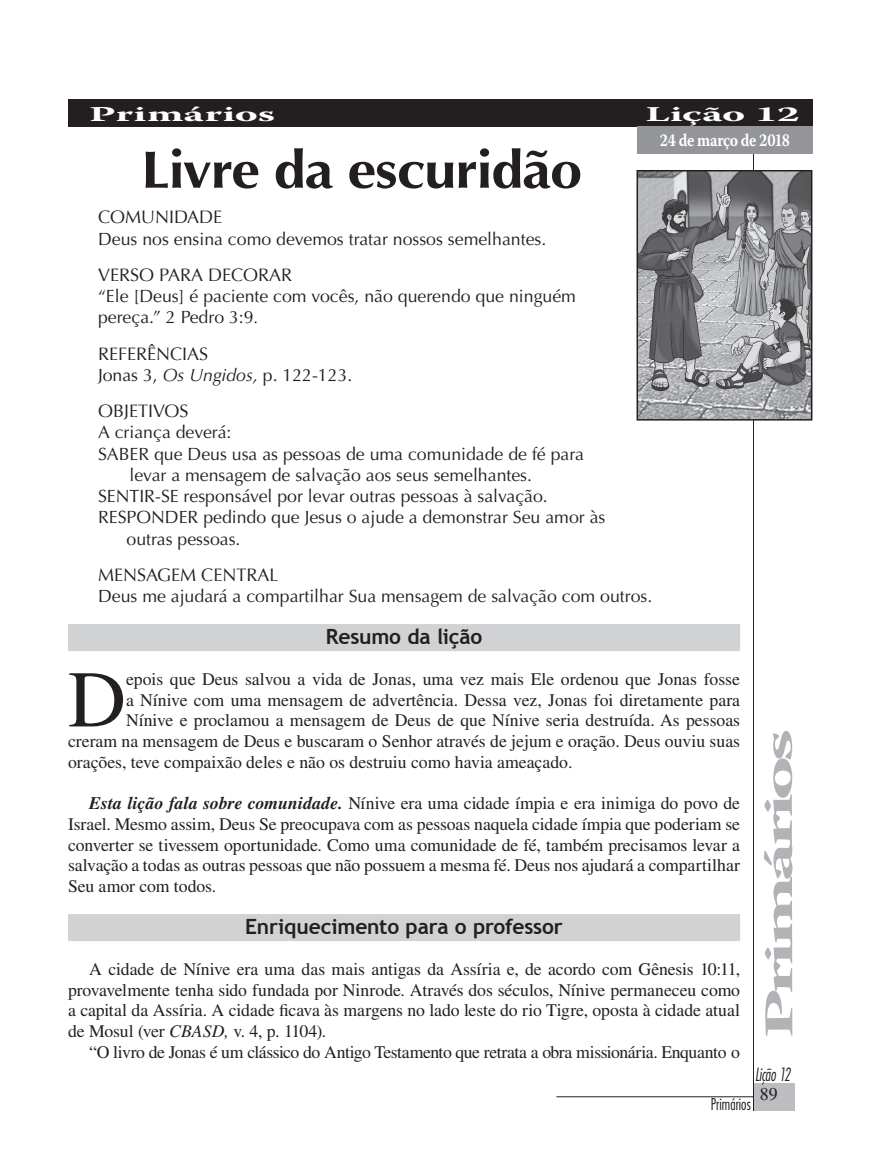
<style>
.page{position:relative;width:872px;height:1170px;background:#fff}
.page>*{position:absolute;margin:0;border:0;box-sizing:border-box;transform-origin:0 0}
.t1{font:80.25px "Times LT Std";color:#231f20}
.t2{font:700 52.5px "Optima LT Std";letter-spacing:-.02em;color:#231f20;scale:1.1 1}
.t3{font:700 40.5px "Warnock Pro";letter-spacing:-.07em;color:#b2b3b7;scale:2 1}
.t4{font:700 21px "Trebuchet MS";letter-spacing:-.01em;color:#231f20}
.t5{font:700 21px "Warnock Pro";letter-spacing:-.005em;color:#fff;scale:2 1}
.t6{font:18px "Optima";color:#231f20}
.t7{font:700 18px "Warnock Pro";letter-spacing:-.03em;color:#fff;scale:.84 1}
.t8{font:18px "Times LT Std";color:#231f20}
.t9{font:17.7px/20.7px "Times LT Std";color:#231f20;text-align:justify}
.t10{font:17.7px/21.3px "Optima LT Std";color:#231f20}
.t11{font:17.7px "Times LT Std";letter-spacing:-.025em;color:#231f20}
.t12{font:italic 300 condensed 17.7px "Futura Std";letter-spacing:-.025em;color:#231f20;scale:.85 1}
.t13{font:300 condensed 15.9px "Futura Std";letter-spacing:.005em;color:#231f20;scale:.94 1}
.s1{font-style:italic}
.s2{font-weight:700;font-style:italic}
</style>
<div class="page">
<div style="left:754px;top:1082px;width:40px;height:28px;background:#bcbdc0"></div>
<hr style="left:753px;top:99px;width:1px;height:1011px;background:#231f20">
<hr style="left:556px;top:1096px;width:197px;height:1px;background:#231f20">
<div style="left:68px;top:624px;width:672px;height:27px;background:#d1d2d4"></div>
<div style="left:68px;top:914px;width:672px;height:27px;background:#d1d2d4"></div>
<img style="left:639px;top:173px;width:170px;height:244px">
<img style="left:753px;top:173px;width:1px;height:244px">
<div style="left:636px;top:170px;width:176px;height:250px;border:2px solid #231f20"></div>
<div style="left:68px;top:99px;width:744px;height:27px;background:#231f20"></div>
<div style="left:637px;top:126px;width:175px;height:27px;background:#939598"></div>
<p class="t5" style="left:89px;top:101px;width:94px">Primários</p>
<p class="t5" style="left:645px;top:101px;width:79px">Lição 12</p>
<p class="t7" style="left:660px;top:130px;width:156px">24 de março de 2018</p>
<h2 class="t2" style="left:141px;top:139px;width:403px">Livre da escuridão</h2>
<p class="t6" style="left:98px;top:207px;width:126px">COMUNIDADE</p>
<p class="t10" style="left:98px;top:228px;width:450px">Deus nos ensina como devemos tratar nossos semelhantes.</p>
<p class="t6" style="left:98px;top:264px;width:196px">VERSO PARA DECORAR</p>
<p class="t10" style="left:98px;top:286px;width:479px">“Ele [Deus] é paciente com vocês, não querendo que ninguém pereça.” 2 Pedro 3:9<span class="s1">.</span></p>
<p class="t6" style="left:98px;top:343px;width:112px">REFERÊNCIAS</p>
<p class="t10" style="left:98px;top:364px;width:256px">Jonas 3, <span class="s1">Os Ungidos,</span> p. 122-123.</p>
<p class="t6" style="left:98px;top:400px;width:92px">OBJETIVOS</p>
<p class="t10" style="left:98px;top:422px;width:135px">A criança deverá:</p>
<p class="t10" style="left:98px;top:443px;width:487px">SAB ER que Deus usa as pessoas de uma comunidade de fé para</p>
<p class="t10" style="left:130px;top:464px;width:404px">levar a mensagem de salvação aos seus semelhantes.</p>
<p class="t10" style="left:98px;top:485px;width:451px">SENTIR-SE responsável por levar outras pessoas à salvação.</p>
<p class="t10" style="left:98px;top:507px;width:509px">RES PONDER pedindo que Jesus o ajude a demonstrar Seu amor às</p>
<p class="t10" style="left:127px;top:528px;width:115px">outras pessoas.</p>
<p class="t6" style="left:98px;top:564px;width:182px">MENSAGEM CENTRAL</p>
<p class="t10" style="left:98px;top:585px;width:556px">Deus me ajudará a compartilhar Sua mensagem de salvação com outros.</p>
<p class="t4" style="left:326px;top:623px;width:158px">Resumo da lição</p>
<h1 class="t1" style="left:68px;top:654px;width:59px">D</h1>
<p class="t9" style="left:126px;top:668px;width:615px">epois que Deus salvou a vida de Jonas, uma vez mais Ele ordenou que Jonas fosse</p>
<p class="t9" style="left:126px;top:689px;width:615px">a Nínive com uma mensagem de advertência. Dessa vez, Jonas foi diretamente para</p>
<p class="t9" style="left:126px;top:710px;width:615px">Nínive e proclamou a mensagem de Deus de que Nínive seria destruída. As pessoas</p>
<p class="t9" style="left:68px;top:730px;width:673px">creram na mensagem de Deus e buscaram o Senhor através de jejum e oração. Deus ouviu suas</p>
<p class="t9" style="left:68px;top:751px;width:506px">orações, teve compaixão deles e não os destruiu como havia ameaçado.</p>
<p class="t9" style="left:68px;top:792px;width:673px;text-indent:21px"><span class="s2">Esta lição fala sobre comunidade.</span> Nínive era uma cidade ímpia e era inimiga do povo de Israel. Mesmo assim, Deus Se preocupava com as pessoas naquela cidade ímpia que poderiam se converter se tivessem oportunidade. Como uma comunidade de fé, também precisamos levar a salvação a todas as outras pessoas que não possuem a mesma fé. Deus nos ajudará a compartilhar Seu amor com todos.</p>
<p class="t4" style="left:245px;top:912px;width:319px">Enriquecimento para o professor</p>
<p class="t9" style="left:68px;top:958px;width:673px;text-indent:21px">A cidade de Nínive era uma das mais antigas da Assíria e, de acordo com Gênesis 10:11, provavelmente tenha sido fundada por Ninrode. Através dos séculos, Nínive permaneceu como a capital da Assíria. A cidade ficava às margens no lado leste do rio Tigre, oposta à cidade atual de Mosul (ver <span class="s1">CBASD,</span> v. 4, p. 1104).</p>
<p class="t11" style="left:89px;top:1041px;width:652px">“O livro de Jonas é um clássico do Antigo Testamento que retrata a obra missionária. Enquanto o</p>
<h3 class="t3" style="left:754px;top:1039px;width:157px;rotate:-90deg">Primários</h3>
<p class="t12" style="left:755px;top:1063px;width:43px">Lição 12</p>
<p class="t13" style="left:710px;top:1094px;width:44px">Primários</p>
<p class="t8" style="left:760px;top:1083px;width:19px">89</p>
</div>
